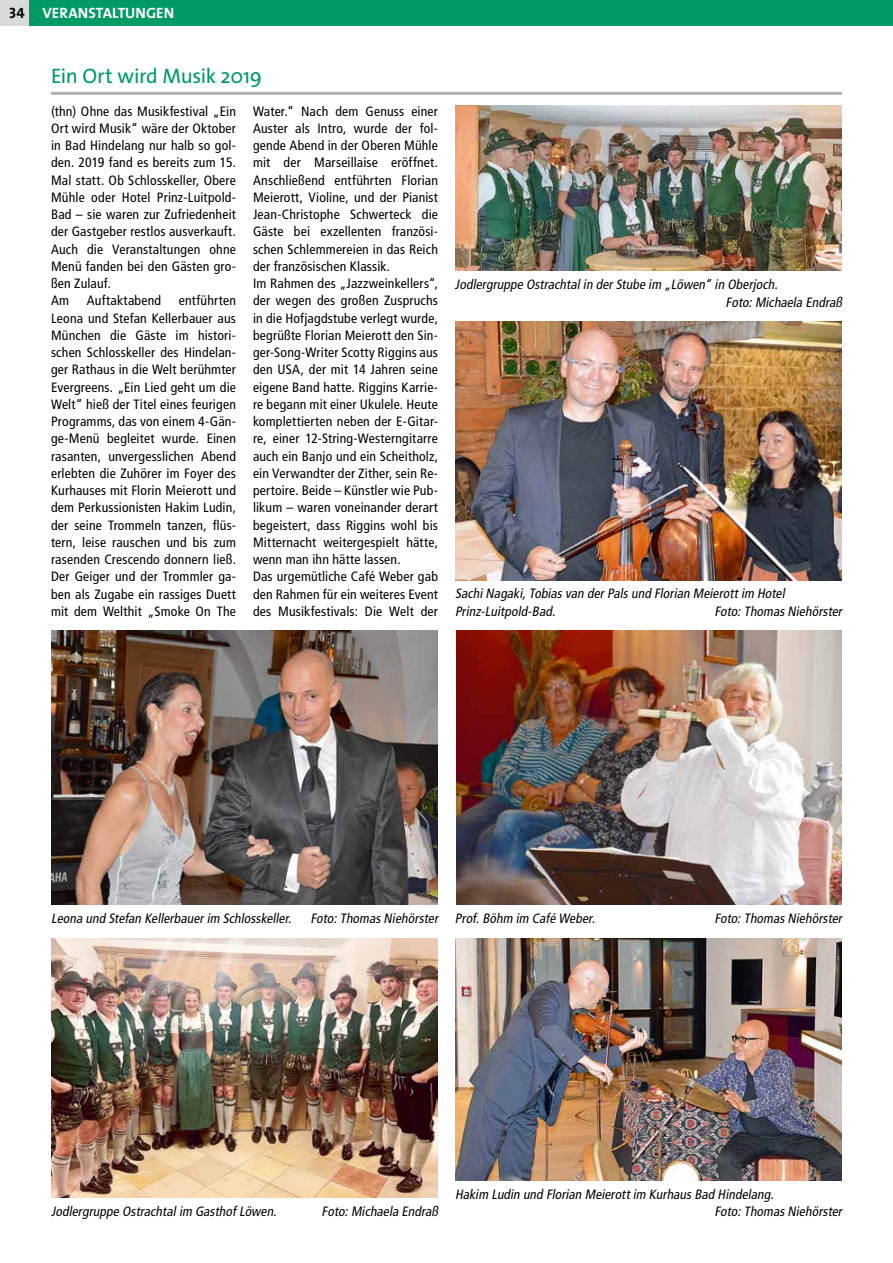
<style>
.page{position:relative;width:893px;height:1263px;background:#fff}
.page>*{position:absolute;margin:0;border:0;box-sizing:border-box;transform-origin:0 0}
.t1{font:21px "The Sans";letter-spacing:-.02em;color:#009a65}
.t2{font:15px "The Mix Bold Caps";letter-spacing:.005em;color:#fff}
.t3{font:condensed 13.5px/17.2px "Frutiger LT";letter-spacing:.015em;color:#000}
.t4{font:italic condensed 13.5px/17.2px "Frutiger LT";color:#000}
.s1{color:#000}
</style>
<div class="page">
<div style="left:0;top:0;width:34px;height:26px;background:#dadada"></div>
<div style="left:30px;top:0;width:863px;height:26px;background:#009a65"></div>
<hr style="left:51px;top:92px;width:791px;height:3px;background:#b1b2b3">
<img style="left:51px;top:631px;width:387px;height:273px">
<img style="left:455px;top:938px;width:387px;height:242px">
<img style="left:455px;top:321px;width:387px;height:259px">
<img style="left:51px;top:938px;width:387px;height:259px">
<img style="left:455px;top:105px;width:387px;height:166px">
<img style="left:457px;top:631px;width:385px;height:273px">
<p class="t2" style="left:9px;top:1px;width:166px"><span class="s1">34</span> VERANSTALTUNGEN</p>
<h1 class="t1" style="left:51px;top:59px;width:213px">Ein Ort wird Musik 2019</h1>
<p class="t3" style="left:51px;top:102px;width:186px">(thn) Ohne das Musikfestival „Ein<br>Ort wird Musik“ wäre der Oktober in Bad Hindelang nur halb so gol&shy;den. 2019 fand es bereits zum 15.<br>Mal statt. Ob Schlosskeller, Obere<br>Mühle oder Hotel Prinz-Luitpold-<br>Bad – sie waren zur Zufriedenheit der Gastgeber restlos ausverkauft.<br>Auch die Veranstaltungen ohne<br>Menü fanden bei den Gästen gro&shy;ßen Zulauf.<br>Am</p>
<p class="t3" style="left:51px;top:292px;width:186px;text-align:justify;text-indent:128px">entführten Leona und Stefan Kellerbauer aus München die Gäste im histori&shy;schen Schlosskeller des Hindelan&shy;ger Rathaus in die Welt berühmter Evergreens. „Ein Lied geht um die Welt“ hieß der Titel eines feurigen Programms, das von einem 4-Gän&shy;ge-Menü begleitet wurde. Einen rasanten, unvergesslichen Abend erlebten die Zuhörer im Foyer des Kurhauses mit Florin Meierott und dem Perkussionisten Hakim Ludin, der seine Trommeln tanzen, flüs&shy;tern, leise rauschen und bis zum rasenden Crescendo donnern ließ.<br>Der Geiger und der Trommler ga&shy;ben als Zugabe ein rassiges Duett mit dem Welthit „Smoke On The</p>
<p class="t3" style="left:87px;top:292px;width:76px">Auftaktabend</p>
<p class="t3" style="left:253px;top:102px;width:186px">Water.“ Nach dem Genuss einer Auster als Intro, wurde der fol&shy;gende Abend in der Oberen Mühle mit der Marseillaise eröffnet.<br>Anschließend entführten Florian Meierott, Violine, und der Pianist Jean-Christophe Schwerteck die Gäste bei exzellenten französi&shy;schen Schlemmereien in das Reich der französischen Klassik.<br>Im Rahmen des „Jazzweinkellers“, der wegen des großen Zuspruchs in die Hofjagdstube verlegt wurde, begrüßte Florian Meierott den Sin&shy;ger-Song-Writer Scotty Riggins aus den USA, der mit 14 Jahren seine eigene Band hatte. Riggins Karrie&shy;re begann mit einer Ukulele. Heute komplettierten neben der E-Gitar&shy;re, einer 12-String-Westerngitarre auch ein Banjo und ein Scheitholz, ein Verwandter der Zither, sein Re&shy;pertoire. Beide – Künstler wie Pub&shy;likum – waren voneinander derart begeistert, dass Riggins wohl bis Mitternacht weitergespielt hätte, wenn man ihn hätte lassen.<br>Das urgemütliche Café Weber gab den Rahmen für ein weiteres Event des Musikfestivals: Die Welt der</p>
<p class="t4" style="left:726px;top:276px;width:121px;text-indent:-271px">Jodlergruppe Ostrachtalin derStube im „Löwen“ in Oberjoch.<br>Foto:Michaela Endraß</p>
<p class="t4" style="left:455px;top:585px;width:334px">SachiNagaki,Tobiasvan derPalsund Florian Meierottim Hotel<br>Prinz-Luitpold-Bad.</p>
<p class="t4" style="left:714px;top:602px;width:132px">Foto:ThomasNiehörster</p>
<p class="t4" style="left:51px;top:909px;width:391px">Leona und Stefan Kellerbauerim Schlosskeller. Foto:ThomasNiehörster</p>
<p class="t4" style="left:455px;top:909px;width:144px">Prof.Böhm im Café Weber.</p>
<p class="t4" style="left:714px;top:909px;width:132px">Foto:ThomasNiehörster</p>
<p class="t4" style="left:51px;top:1203px;width:230px">Jodlergruppe Ostrachtalim GasthofLöwen.</p>
<p class="t4" style="left:322px;top:1203px;width:121px">Foto:Michaela Endraß</p>
<p class="t4" style="left:714px;top:1186px;width:132px;text-indent:-259px">Hakim Ludin und Florian Meierottim KurhausBad Hindelang.<br>Foto:ThomasNiehörster</p>
</div>
